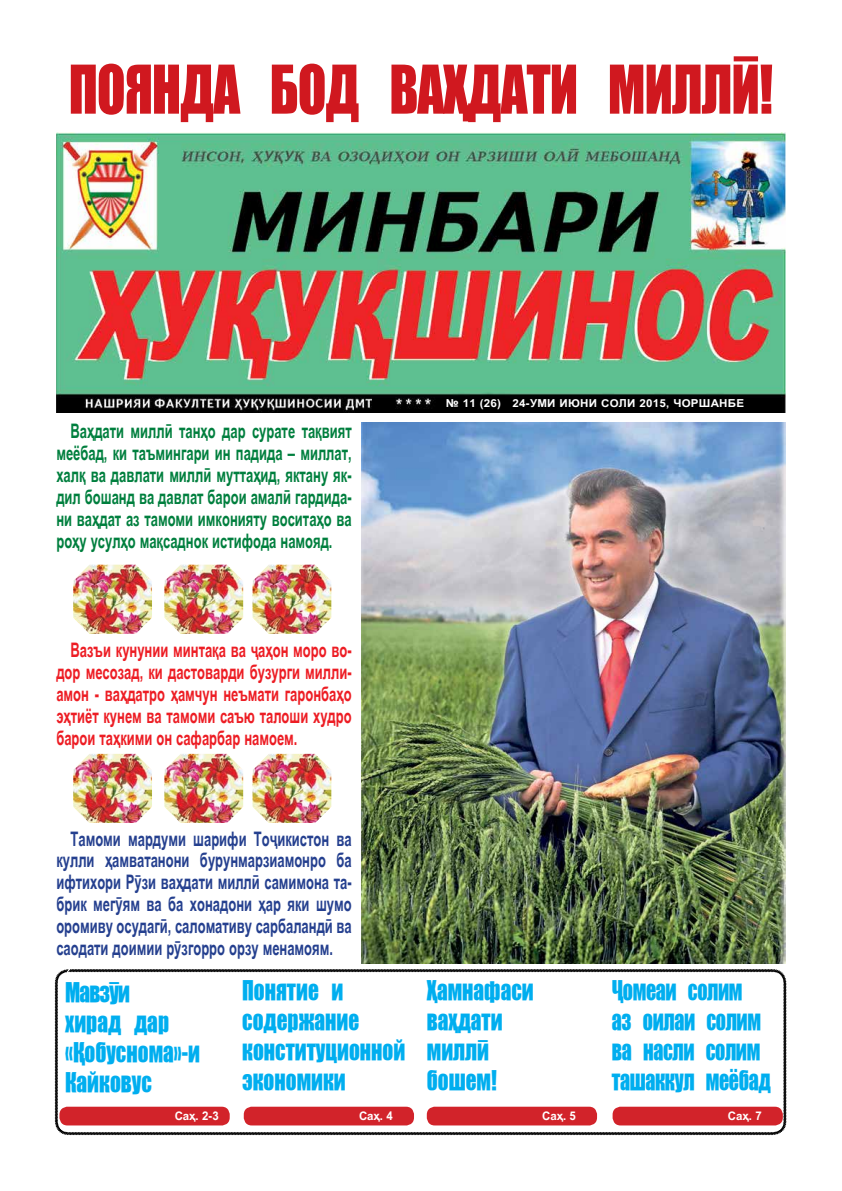
<style>
.page{position:relative;width:842px;height:1191px;background:#fff}
.page>*{position:absolute;margin:0;border:0;box-sizing:border-box;transform-origin:0 0}
.t1{font:62px "Impact Tj Normal";letter-spacing:-.02em;color:#d0181f;scale:.85 1}
.t2{font:25px/30px "Impact Tj Normal";color:#00aeef;scale:.85 1}
.t3{font:25px/30px "Impact Tj Normal";letter-spacing:-.02em;color:#00aeef;scale:.8 1}
.t4{font:700 20px/21.9px "Arial Tj";color:#007f3e;text-align:justify;scale:.65 1}
.t5{font:700 20px/21.9px "Arial Tj";color:#25408f;text-align:justify;scale:.65 1}
.t6{font:700 20px/21.9px "Arial Tj";color:#ed1d24;text-align:justify;scale:.65 1}
.t7{font:700 12px "Arial Tj";color:#fff;scale:.95 1}
.t8{font:700 11px "Arial Tj";letter-spacing:.02em;color:#fff;scale:1.05 1}
</style>
<div class="page">
<img style="left:57px;top:132px;width:728px;height:281px">
<img style="left:361px;top:423px;width:424px;height:540px">
<svg style="left:54px;top:969px;width:733px;height:166px"></svg>
<img style="left:73px;top:564px;width:79px;height:70px">
<img style="left:73px;top:754px;width:79px;height:69px">
<img style="left:164px;top:564px;width:79px;height:70px">
<img style="left:164px;top:754px;width:79px;height:69px">
<img style="left:252px;top:564px;width:79px;height:70px">
<img style="left:252px;top:754px;width:79px;height:69px">
<div style="left:59px;top:1106px;width:171px;height:19px;background:#d2232a;border-radius:8px"></div>
<div style="left:244px;top:1106px;width:170px;height:19px;background:#d2232a;border-radius:8px"></div>
<div style="left:427px;top:1106px;width:170px;height:19px;background:#d2232a;border-radius:8px"></div>
<div style="left:613px;top:1106px;width:170px;height:19px;background:#d2232a;border-radius:8px"></div>
<h1 class="t1" style="left:69px;top:53px;width:830px">Поянда бод Вањдати миллї!</h1>
<p class="t4" style="left:56px;top:420px;width:456px;text-indent:14px">Вањдати миллї танњо дар сурате таќвият меёбад, ки таъмингари ин падида – миллат, халќ ва давлати миллї муттањид, яктану як&shy;дил бошанд ва давлат барои амалї гардида&shy;ни вањдат аз тамоми имконияту воситањо ва роњу усулњо маќсаднок истифода намояд.</p>
<p class="t6" style="left:56px;top:639px;width:456px;text-indent:14px">Вазъи кунунии минтаќа ва љањон моро во&shy;дор месозад, ки дастоварди бузурги милли&shy;амон - вањдатро њамчун неъмати гаронбањо эњтиёт кунем ва тамоми саъю талоши худро барои тањкими он сафарбар намоем.</p>
<p class="t8" style="left:446px;top:397px;width:285px">№ 11 (26) 24-УМИ ИЮНИ СОЛИ 2015, чоршанбе</p>
<p class="t5" style="left:56px;top:827px;width:456px;text-indent:14px">тамоми мардуми шарифи Тољикистон ва кулли њамватанони бурунмарзиамонро ба ифтихори Рўзи вањдати миллї самимона та&shy;брик мегўям ва ба хонадони њар яки шумо оромиву осудагї, саломативу сарбаландї ва саодати доимии рўзгорро орзу менамоям.</p>
<p class="t2" style="left:65px;top:977px;width:160px">мавзўи<br>хирад дар «Ќобуснома»-и<br>Кайковус</p>
<p class="t2" style="left:242px;top:975px;width:193px">Понятие и содержание конституционной экономики</p>
<p class="t2" style="left:427px;top:975px;width:127px">Њамнафаси вањдати миллї бошем!</p>
<p class="t3" style="left:612px;top:975px;width:200px">Љомеаи солим<br>аз оилаи солим ва насли солим ташаккул меёбад</p>
<p class="t7" style="left:175px;top:1109px;width:48px">Сањ. 2-3</p>
<p class="t7" style="left:359px;top:1109px;width:37px">Сањ. 4</p>
<p class="t7" style="left:542px;top:1109px;width:37px">Сањ. 5</p>
<p class="t7" style="left:728px;top:1109px;width:37px">Сањ. 7</p>
</div>
